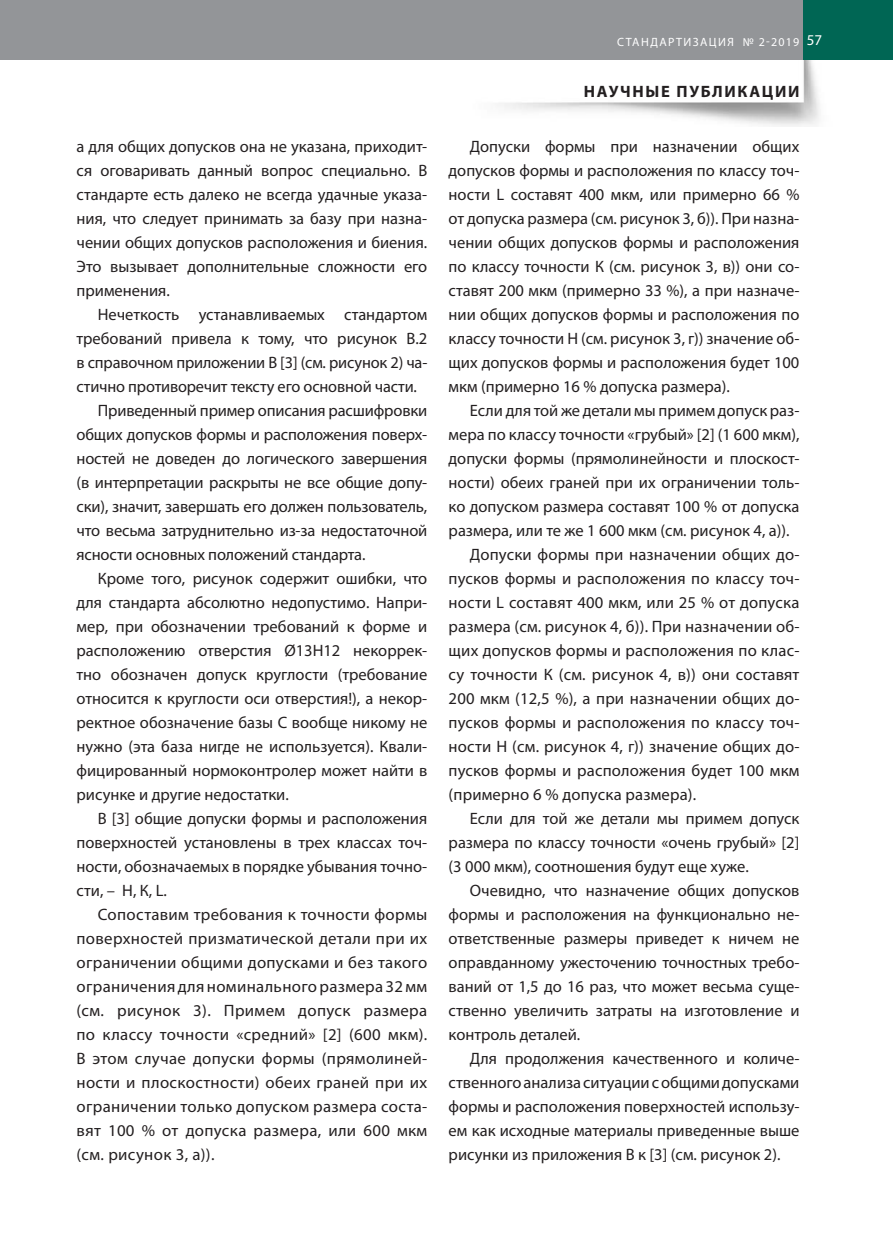
<style>
.page{position:relative;width:893px;height:1255px;background:#fff}
.page>*{position:absolute;margin:0;border:0;box-sizing:border-box;transform-origin:0 0}
.t1{font:16.5px/24px "Myriad Pro";color:#231f20;text-align:justify}
.t2{font:16.5px "Myriad Pro";letter-spacing:.02em;color:#231f20}
.t3{font:700 16.5px "Myriad Pro";letter-spacing:.1em;color:#231f20}
.t4{font:12px "Myriad Pro";letter-spacing:.12em;color:#fff}
.s1{font-size:15px}
</style>
<div class="page">
<img style="left:499px;top:60px;width:320px;height:66px">
<div style="left:0;top:0;width:893px;height:60px;background:#939598"></div>
<div style="left:804px;top:0;width:89px;height:60px;background:#006654"></div>
<p class="t1" style="left:77px;top:134px;width:352px">а для общих допусков она не указана, приходит&shy;ся оговаривать данный вопрос специально. В стандарте есть далеко не всегда удачные указа&shy;ния, что следует принимать за базу при назна&shy;чении общих допусков расположения и биения.<br>Это вызывает дополнительные сложности его применения.</p>
<p class="t1" style="left:98px;top:302px;width:331px">Нечеткость устанавливаемых стандартом</p>
<p class="t1" style="left:77px;top:326px;width:352px">требований привела к тому, что рисунок В.2</p>
<p class="t1" style="left:77px;top:350px;width:352px">в справочном приложении В [3] (см. рисунок 2) ча-</p>
<p class="t1" style="left:77px;top:374px;width:342px">стично противоречит тексту его основной части.</p>
<p class="t1" style="left:98px;top:398px;width:331px">Приведенный пример описания расшифровки</p>
<p class="t1" style="left:77px;top:422px;width:352px">общих допусков формы и расположения поверх-</p>
<p class="t1" style="left:77px;top:446px;width:352px">ностей не доведен до логического завершения</p>
<p class="t1" style="left:77px;top:470px;width:352px">(в интерпретации раскрыты не все общие допу-</p>
<p class="t1" style="left:77px;top:494px;width:352px">ски), значит, завершать его должен пользователь,</p>
<p class="t1" style="left:77px;top:518px;width:352px">что весьма затруднительно из-за недостаточной</p>
<p class="t1" style="left:77px;top:542px;width:290px">ясности основных положений стандарта.</p>
<p class="t1" style="left:98px;top:566px;width:331px">Кроме того, рисунок содержит ошибки, что</p>
<p class="t1" style="left:77px;top:590px;width:352px">для стандарта абсолютно недопустимо. Напри-</p>
<p class="t1" style="left:77px;top:614px;width:352px">мер, при обозначении требований к форме и</p>
<p class="t1" style="left:77px;top:638px;width:352px">расположению отверстия Ø13Н12 некоррек-</p>
<p class="t1" style="left:77px;top:662px;width:352px">тно обозначен допуск круглости (требование</p>
<p class="t1" style="left:77px;top:686px;width:352px">относится к круглости оси отверстия!), а некор-</p>
<p class="t1" style="left:77px;top:710px;width:352px">ректное обозначение базы С вообще никому не</p>
<p class="t1" style="left:77px;top:734px;width:352px">нужно (эта база нигде не используется). Квали-</p>
<p class="t1" style="left:77px;top:758px;width:352px">фицированный нормоконтролер может найти в</p>
<p class="t1" style="left:77px;top:782px;width:214px">рисунке и другие недостатки.</p>
<p class="t1" style="left:98px;top:806px;width:331px">В [3] общие допуски формы и расположения</p>
<p class="t1" style="left:77px;top:830px;width:352px">поверхностей установлены в трех классах точ-</p>
<p class="t1" style="left:77px;top:854px;width:352px">ности, обозначаемых в порядке убывания точно-</p>
<p class="t1" style="left:77px;top:878px;width:92px">сти, – Н, К, L.</p>
<p class="t2" style="left:98px;top:904px;width:331px">Сопоставим требования к точности формы</p>
<p class="t2" style="left:77px;top:928px;width:352px">поверхностей призматической детали при их</p>
<p class="t2" style="left:77px;top:952px;width:352px">ограничении общими допусками и без такого</p>
<p class="t2" style="left:77px;top:976px;width:352px">ограничения для номинального размера 32 мм</p>
<p class="t2" style="left:77px;top:1000px;width:352px">(см. рисунок 3). Примем допуск размера</p>
<p class="t2" style="left:77px;top:1024px;width:352px">по классу точности «средний» [2] (600 мкм).</p>
<p class="t2" style="left:77px;top:1048px;width:352px">В этом случае допуски формы (прямолиней-</p>
<p class="t2" style="left:77px;top:1072px;width:352px">ности и плоскостности) обеих граней при их</p>
<p class="t2" style="left:77px;top:1096px;width:352px">ограничении только допуском размера соста-</p>
<p class="t2" style="left:77px;top:1120px;width:352px">вят 100 % от допуска размера, или 600 мкм</p>
<p class="t2" style="left:77px;top:1144px;width:140px">(см. рисунок 3, а)).</p>
<p class="t4" style="left:617px;top:34px;width:207px">СТАНДАРТИЗАЦИЯ № 2-2019 <span class="s1">57</span></p>
<p class="t3" style="left:584px;top:81px;width:217px">НАУЧНЫЕ ПУБЛИКАЦИИ</p>
<p class="t1" style="left:449px;top:134px;width:352px;text-indent:21px">Допуски формы при назначении общих допусков формы и расположения по классу точ&shy;ности L составят 400 мкм, или примерно 66 % от допуска размера (см. рисунок 3, б)). При назна&shy;чении общих допусков формы и расположения по классу точности К (см. рисунок 3, в)) они со&shy;ставят 200 мкм (примерно 33 %), а при назначе&shy;нии общих допусков формы и расположения по классу точности Н (см. рисунок 3, г)) значение об&shy;щих допусков формы и расположения будет 100 мкм (примерно 16 % допуска размера).</p>
<p class="t1" style="left:470px;top:398px;width:331px">Если для той же детали мы примем допуск раз-</p>
<p class="t1" style="left:449px;top:422px;width:352px">мера по классу точности «грубый» [2] (1 600 мкм),</p>
<p class="t1" style="left:449px;top:446px;width:352px">допуски формы (прямолинейности и плоскост-</p>
<p class="t1" style="left:449px;top:470px;width:352px">ности) обеих граней при их ограничении толь-</p>
<p class="t1" style="left:449px;top:494px;width:352px">ко допуском размера составят 100 % от допуска</p>
<p class="t1" style="left:449px;top:518px;width:343px">размера, или те же 1 600 мкм (см. рисунок 4, а)).</p>
<p class="t1" style="left:470px;top:542px;width:331px">Допуски формы при назначении общих до-</p>
<p class="t1" style="left:449px;top:566px;width:352px">пусков формы и расположения по классу точ-</p>
<p class="t1" style="left:449px;top:590px;width:352px">ности L составят 400 мкм, или 25 % от допуска</p>
<p class="t1" style="left:449px;top:614px;width:352px">размера (см. рисунок 4, б)). При назначении об-</p>
<p class="t1" style="left:449px;top:638px;width:352px">щих допусков формы и расположения по клас-</p>
<p class="t1" style="left:449px;top:662px;width:352px">су точности К (см. рисунок 4, в)) они составят</p>
<p class="t1" style="left:449px;top:686px;width:352px">200 мкм (12,5 %), а при назначении общих до-</p>
<p class="t1" style="left:449px;top:710px;width:352px">пусков формы и расположения по классу точ-</p>
<p class="t1" style="left:449px;top:734px;width:352px">ности Н (см. рисунок 4, г)) значение общих до-</p>
<p class="t1" style="left:449px;top:758px;width:352px">пусков формы и расположения будет 100 мкм</p>
<p class="t1" style="left:449px;top:782px;width:249px">(примерно 6 % допуска размера).</p>
<p class="t1" style="left:470px;top:806px;width:331px">Если для той же детали мы примем допуск</p>
<p class="t1" style="left:449px;top:830px;width:352px">размера по классу точности «очень грубый» [2]</p>
<p class="t1" style="left:449px;top:854px;width:302px">(3 000 мкм), соотношения будут еще хуже.</p>
<p class="t1" style="left:470px;top:878px;width:331px">Очевидно, что назначение общих допусков</p>
<p class="t1" style="left:449px;top:902px;width:352px">формы и расположения на функционально не-</p>
<p class="t1" style="left:449px;top:926px;width:352px">ответственные размеры приведет к ничем не</p>
<p class="t1" style="left:449px;top:950px;width:352px">оправданному ужесточению точностных требо-</p>
<p class="t1" style="left:449px;top:974px;width:352px">ваний от 1,5 до 16 раз, что может весьма суще-</p>
<p class="t1" style="left:449px;top:998px;width:352px">ственно увеличить затраты на изготовление и</p>
<p class="t1" style="left:449px;top:1022px;width:133px">контроль деталей.</p>
<p class="t1" style="left:470px;top:1046px;width:331px">Для продолжения качественного и количе-</p>
<p class="t1" style="left:449px;top:1070px;width:352px">ственного анализа ситуации с общими допусками</p>
<p class="t1" style="left:449px;top:1094px;width:352px">формы и расположения поверхностей использу-</p>
<p class="t1" style="left:449px;top:1118px;width:352px">ем как исходные материалы приведенные выше</p>
<p class="t1" style="left:449px;top:1142px;width:333px">рисунки из приложения В к [3] (см. рисунок 2).</p>
</div>
